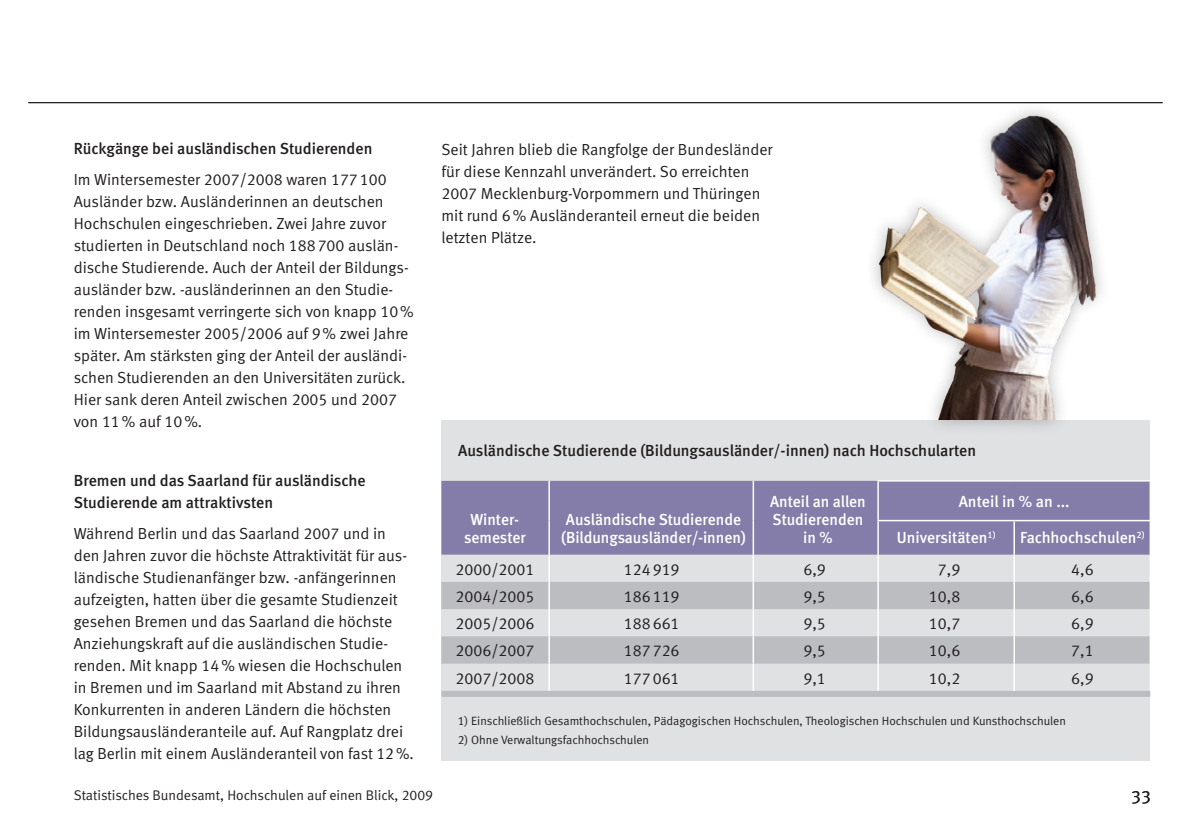
<style>
.page{position:relative;width:1191px;height:840px;background:#fff}
.page>*{position:absolute;margin:0;border:0;box-sizing:border-box;transform-origin:0 0}
.t1{font:18px "Meta Normal LF";color:#231f20}
.Body{font:16px/22px "Meta Normal LF";color:#231f20}
.Head_2{font:16px/22px "Meta Medium LF";color:#231f20}
.Head_2-2{font:16px/18px "Meta Medium LF";color:#fff;text-align:center}
.t2{font:14px "Meta Normal LF";color:#231f20}
.t3{font:12px "Meta Normal LF";color:#231f20}
</style>
<div class="page">
<hr style="left:28px;top:102px;width:1134px;height:1px;background:#231f20">
<div style="left:441px;top:419px;width:709px;height:341px;background:#e0e1e3"></div>
<div style="left:441px;top:480px;width:708px;height:74px;background:#847ca9"></div>
<svg style="left:441px;top:582px;width:709px;height:114px;fill:#bcbdc0"></svg>
<hr style="left:877px;top:480px;width:137px;height:1px;background:#fff">
<hr style="left:1014px;top:480px;width:137px;height:1px;background:#fff">
<hr style="left:877px;top:519px;width:137px;height:2px;background:#fff">
<hr style="left:1014px;top:519px;width:137px;height:2px;background:#fff">
<hr style="left:548px;top:480px;width:2px;height:40px;background:#fff">
<hr style="left:752px;top:480px;width:2px;height:40px;background:#fff">
<hr style="left:877px;top:481px;width:2px;height:38px;background:#fff">
<hr style="left:548px;top:520px;width:2px;height:34px;background:#fff">
<hr style="left:752px;top:520px;width:2px;height:34px;background:#fff">
<hr style="left:877px;top:521px;width:2px;height:33px;background:#fff">
<hr style="left:548px;top:554px;width:2px;height:27px;background:#fff">
<hr style="left:752px;top:554px;width:2px;height:27px;background:#fff">
<hr style="left:877px;top:554px;width:2px;height:27px;background:#fff">
<hr style="left:1013px;top:554px;width:2px;height:27px;background:#fff">
<hr style="left:548px;top:581px;width:2px;height:27px;background:#fff">
<hr style="left:752px;top:581px;width:2px;height:27px;background:#fff">
<hr style="left:877px;top:581px;width:2px;height:27px;background:#fff">
<hr style="left:1013px;top:581px;width:2px;height:27px;background:#fff">
<hr style="left:548px;top:608px;width:2px;height:28px;background:#fff">
<hr style="left:752px;top:608px;width:2px;height:28px;background:#fff">
<hr style="left:877px;top:608px;width:2px;height:28px;background:#fff">
<hr style="left:1013px;top:608px;width:2px;height:28px;background:#fff">
<hr style="left:548px;top:636px;width:2px;height:27px;background:#fff">
<hr style="left:752px;top:636px;width:2px;height:27px;background:#fff">
<hr style="left:877px;top:636px;width:2px;height:27px;background:#fff">
<hr style="left:1013px;top:636px;width:2px;height:27px;background:#fff">
<hr style="left:548px;top:663px;width:2px;height:27px;background:#fff">
<hr style="left:752px;top:663px;width:2px;height:27px;background:#fff">
<hr style="left:877px;top:663px;width:2px;height:27px;background:#fff">
<hr style="left:1013px;top:663px;width:2px;height:27px;background:#fff">
<hr style="left:1149px;top:481px;width:2px;height:38px;background:#fff">
<hr style="left:1013px;top:521px;width:2px;height:33px;background:#fff">
<hr style="left:1149px;top:521px;width:2px;height:33px;background:#fff">
<hr style="left:1149px;top:554px;width:2px;height:27px;background:#fff">
<hr style="left:1149px;top:581px;width:2px;height:27px;background:#fff">
<hr style="left:1149px;top:608px;width:2px;height:28px;background:#fff">
<hr style="left:1149px;top:636px;width:2px;height:27px;background:#fff">
<hr style="left:1149px;top:663px;width:2px;height:27px;background:#fff">
<div style="left:865px;top:99px;width:247px;height:336px;background:#231f20;opacity:.3"></div>
<img style="left:858px;top:99px;width:255px;height:320px">
<p class="Head_2" style="left:74px;top:138px;width:300px">Rückgänge bei ausländischen Studierenden</p>
<p class="Body" style="left:74px;top:168px;width:342px">Im Wintersemester 2007/2008 waren 177100<br>Ausländer bzw. Ausländerinnen an deutschen Hochschulen eingeschrieben. Zwei Jahre zuvor studierten in Deutschland noch 188700 auslän&shy;dische Studierende. Auch der Anteil der Bildungs&shy;ausländer bzw. -ausländerinnen an den Studie&shy;renden insgesamt verringerte sich von knapp 10% im Wintersemester 2005/2006 auf 9% zwei Jahre später. Am stärksten ging der Anteil der ausländi&shy;schen Studierenden an den Universitäten zurück.<br>Hier sank deren Anteil zwischen 2005 und 2007 von 11% auf 10%.</p>
<p class="Head_2" style="left:74px;top:469px;width:293px">Bremen und das Saarland für ausländische<br>Studierende am attraktivsten</p>
<p class="Body" style="left:74px;top:522px;width:342px">Während Berlin und das Saarland 2007 und in den Jahren zuvor die höchste Attraktivität für aus&shy;ländische Studienanfänger bzw. -anfängerinnen aufzeigten, hatten über die gesamte Studienzeit gesehen Bremen und das Saarland die höchste Anziehungskraft auf die ausländischen Studie&shy;renden. Mit knapp 14% wiesen die Hochschulen in Bremen und im Saarland mit Abstand zu ihren Konkurrenten in anderen Ländern die höchsten Bildungsausländeranteile auf. Auf Rangplatz drei lag Berlin mit einem Ausländeranteil von fast 12%.</p>
<p class="Body" style="left:441px;top:138px;width:333px">Seit Jahren blieb die Rangfolge der Bundesländer für diese Kennzahl unverändert. So erreichten 2007 Mecklenburg-Vorpommern und Thüringen mit rund 6% Ausländeranteil erneut die beiden letzten Plätze.</p>
<p class="Head_2" style="left:458px;top:438px;width:519px">Ausländische Studierende (Bildungsausländer/-innen) nach Hochschularten</p>
<p class="Head_2-2" style="left:464px;top:510px;width:63px">Winter&shy;semester</p>
<p class="Head_2-2" style="left:561px;top:509px;width:186px;text-align:left">Ausländische Studierende (Bildungsausländer/-innen)</p>
<p class="Head_2-2" style="left:770px;top:491px;width:97px">Anteil an allen<br>Studierenden in %</p>
<p class="Head_2-2" style="left:958px;top:492px;width:112px">Anteil in % an ...</p>
<p class="Head_2-2" style="left:896px;top:528px;width:100px">Universitäten<sup>1)</sup></p>
<p class="Head_2-2" style="left:1020px;top:528px;width:126px">Fachhochschulen<sup>2)</sup></p>
<p class="Body" style="left:455px;top:557px;width:80px">2000/2001</p>
<p class="Body" style="left:624px;top:557px;width:57px">124919</p>
<p class="Body" style="left:803px;top:557px;width:24px">6,9</p>
<p class="Body" style="left:938px;top:557px;width:24px">7,9</p>
<p class="Body" style="left:1071px;top:557px;width:24px">4,6</p>
<p class="Body" style="left:455px;top:584px;width:80px">2004/2005</p>
<p class="Body" style="left:624px;top:584px;width:57px">186119</p>
<p class="Body" style="left:803px;top:584px;width:24px">9,5</p>
<p class="Body" style="left:929px;top:584px;width:33px">10,8</p>
<p class="Body" style="left:1071px;top:584px;width:24px">6,6</p>
<p class="Body" style="left:455px;top:612px;width:80px">2005/2006</p>
<p class="Body" style="left:624px;top:612px;width:57px">188661</p>
<p class="Body" style="left:803px;top:612px;width:24px">9,5</p>
<p class="Body" style="left:929px;top:612px;width:33px">10,7</p>
<p class="Body" style="left:1071px;top:612px;width:24px">6,9</p>
<p class="Body" style="left:455px;top:639px;width:80px">2006/2007</p>
<p class="Body" style="left:624px;top:639px;width:57px">187726</p>
<p class="Body" style="left:803px;top:639px;width:24px">9,5</p>
<p class="Body" style="left:929px;top:639px;width:33px">10,6</p>
<p class="Body" style="left:1071px;top:639px;width:24px">7,1</p>
<p class="Body" style="left:455px;top:666px;width:80px">2007/2008</p>
<p class="Body" style="left:624px;top:666px;width:57px">177061</p>
<p class="Body" style="left:803px;top:666px;width:24px">9,1</p>
<p class="Body" style="left:929px;top:666px;width:33px">10,2</p>
<p class="Body" style="left:1071px;top:666px;width:24px">6,9</p>
<p class="t3" style="left:458px;top:713px;width:609px">1) Einschließlich Gesamthochschulen, Pädagogischen Hochschulen, Theologischen Hochschulen und Kunsthochschulen</p>
<p class="t3" style="left:458px;top:732px;width:193px">2) Ohne Verwaltungsfachhochschulen</p>
<p class="t2" style="left:74px;top:786px;width:361px">Statistisches Bundesamt, Hochschulen auf einen Blick, 2009</p>
<p class="t1" style="left:1131px;top:786px;width:22px">33</p>
</div>
